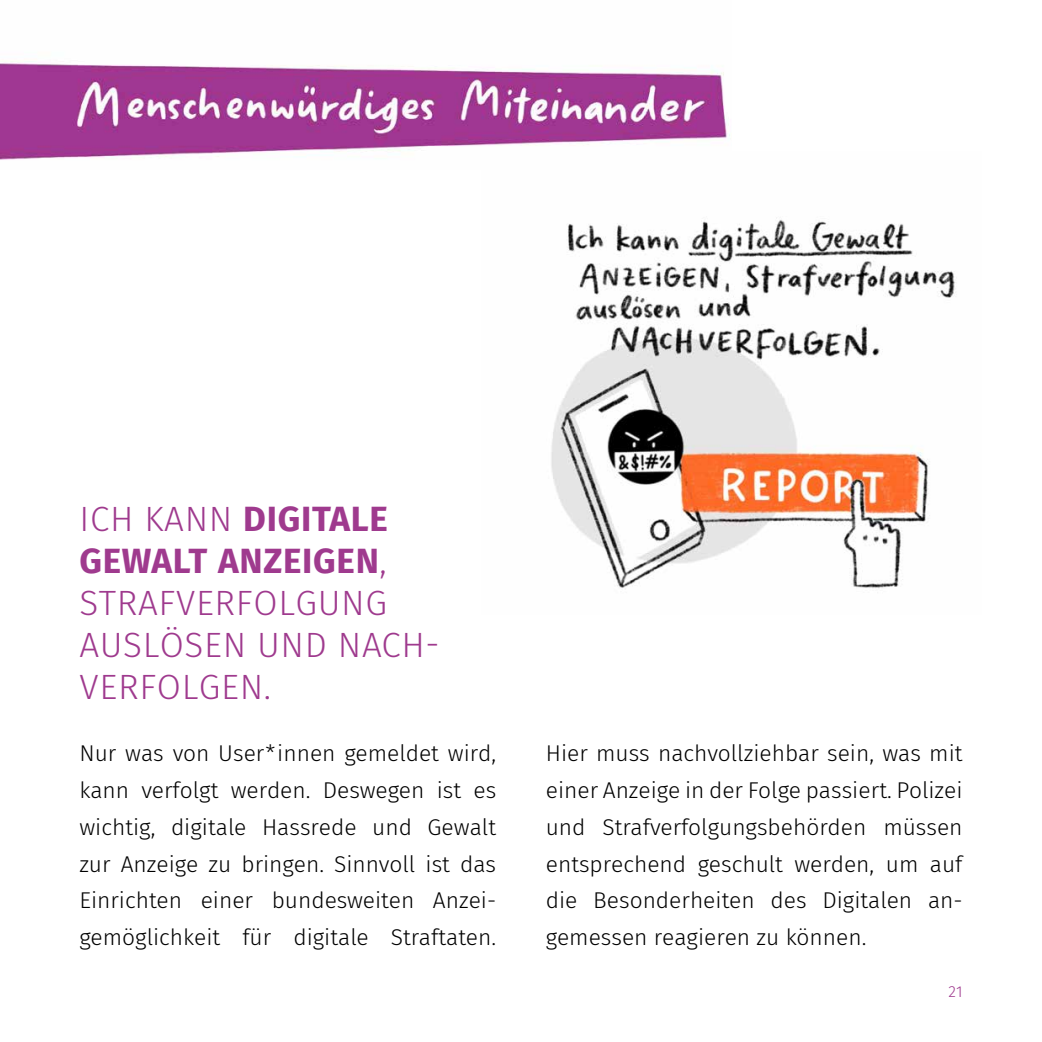
<style>
.page{position:relative;width:1042px;height:1042px;background:#fff}
.page>*{position:absolute;margin:0;border:0;box-sizing:border-box;transform-origin:0 0}
.Head{font:300 35px/42px "Fira Sans";letter-spacing:.02em;color:#9f3a8e}
.Fließtext{font:300 22.75px/36.8px "Fira Sans";color:#000;text-align:justify}
.t1{font:300 15.75px "Fira Sans";color:#9f3a8e}
.s1{font-weight:700}
</style>
<div class="page">
<img style="left:0;top:61px;width:730px;height:99px">
<img style="left:481px;top:151px;width:474px;height:438px">
<h2 class="Head" style="left:80px;top:498px;width:361px">ICH KANN <span class="s1">DIGITALE<br>GEWALT ANZEIGEN</span>,<br>STRAFVERFOLGUNG<br>AUSLÖSEN UND NACH-<br>VERFOLGEN.</h2>
<p class="Fließtext" style="left:79px;top:735px;width:418px">Nur was von User*innen gemeldet wird, kann verfolgt werden. Deswegen ist es wichtig, digitale Hassrede und Gewalt zur Anzeige zu bringen. Sinnvoll ist das Einrichten einer bundesweiten Anzei&shy;gemöglichkeit für digitale Straftaten.</p>
<p class="Fließtext" style="left:546px;top:735px;width:418px">Hier muss nachvollziehbar sein, was mit einer Anzeige in der Folge passiert. Polizei und Strafverfolgungsbehörden müssen entsprechend geschult werden, um auf die Besonderheiten des Digitalen an&shy;gemessen reagieren zu können.</p>
<p class="t1" style="left:948px;top:980px;width:16px">21</p>
</div>
